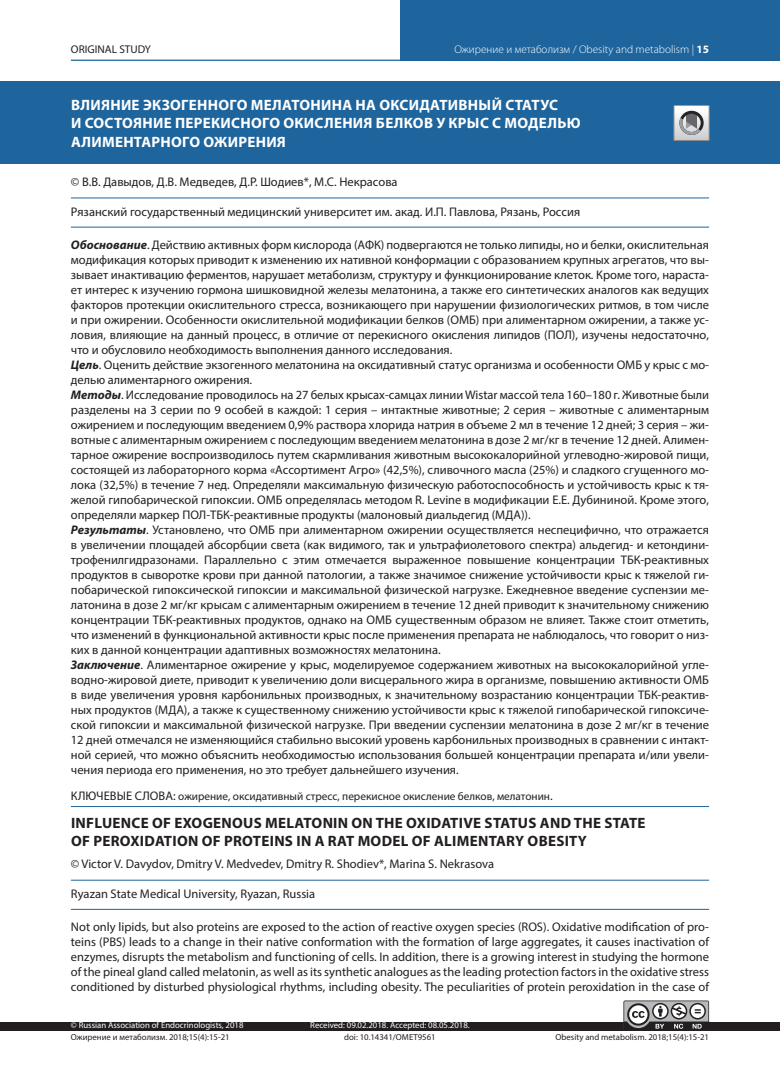
<style>
.page{position:relative;width:780px;height:1081px;background:#fff}
.page>*{position:absolute;margin:0;border:0;box-sizing:border-box;transform-origin:0 0}
.t1{font:700 15px/18px "Myriad Pro";letter-spacing:.02em;color:#fff}
.t2{font:700 15px/18px "Myriad Pro";letter-spacing:.02em;color:#231f20}
.t3{font:12.5px/15px "Myriad Pro";color:#231f20}
.t4{font:11.25px "Myriad Pro";color:#231f20}
.t5{font:300 11.25px "Myriad Pro";color:#fff}
.t6{font:8.75px "Myriad Pro";color:#231f20}
.t7{font:8.75px "Myriad Pro";color:#fff}
.s1{font-weight:700}
.s2{font-weight:700;font-style:italic}
.s3{font-size:12.5px}
</style>
<div class="page">
<hr style="left:71px;top:60px;width:709px;height:1px;background:#1e649d">
<div style="left:400px;top:0;width:380px;height:60px;background:#1e649d"></div>
<div style="left:0;top:81px;width:780px;height:83px;background:#1e649d"></div>
<svg style="left:674px;top:105px;width:35px;height:35px"></svg>
<div style="left:673px;top:105px;width:36px;height:36px;border:1px solid #8c8e91"></div>
<svg style="left:677px;top:111px;width:26px;height:25px"></svg>
<hr style="left:71px;top:197px;width:638px;height:1px;background:#1e649d">
<hr style="left:71px;top:227px;width:638px;height:1px;background:#1e649d">
<hr style="left:71px;top:806px;width:638px;height:1px;background:#1e649d">
<hr style="left:71px;top:880px;width:638px;height:1px;background:#1e649d">
<hr style="left:71px;top:909px;width:638px;height:1px;background:#1e649d">
<div style="left:0;top:1021px;width:780px;height:9px;background:#231f20"></div>
<svg style="left:623px;top:1000px;width:86px;height:29px"></svg>
<p class="t4" style="left:71px;top:44px;width:82px">ORIGINAL STUDY</p>
<p class="t5" style="left:454px;top:45px;width:256px">Ожирение и метаболизм / Obesity and metabolism | <span class="s1">15</span></p>
<p class="t1" style="left:71px;top:98px;width:511px">ВЛИЯНИЕ ЭКЗОГЕННОГО МЕЛАТОНИНА НА ОКСИДАТИВНЫЙ СТАТУС<br>И СОСТОЯНИЕ ПЕРЕКИСНОГО ОКИСЛЕНИЯ БЕЛКОВ У КРЫС С МОДЕЛЬЮ<br>АЛИМЕНТАРНОГО ОЖИРЕНИЯ</p>
<p class="t3" style="left:71px;top:175px;width:328px">© В.В. Давыдов, Д.В. Медведев, Д.Р. Шодиев*, М.С. Некрасова</p>
<p class="t3" style="left:71px;top:205px;width:511px">Рязанский государственный медицинский университет им. акад. И.П. Павлова, Рязань, Россия</p>
<p class="t3" style="left:71px;top:238px;width:639px"><span class="s2">Обоснование</span>. Действию активных форм кислорода (АФК) подвергаются не только липиды, но и белки, окислительная модификация которых приводит к изменению их нативной конформации с образованием крупных агрегатов, что вы&shy;зывает инактивацию ферментов, нарушает метаболизм, структуру и функционирование клеток. Кроме того, нараста&shy;ет интерес к изучению гормона шишковидной железы мелатонина, а также его синтетических аналогов как ведущих факторов протекции окислительного стресса, возникающего при нарушении физиологических ритмов, в том числе и при ожирении. Особенности окислительной модификации белков (ОМБ) при алиментарном ожирении, а также ус&shy;ловия, влияющие на данный процесс, в отличие от перекисного окисления липидов (ПОЛ), изучены недостаточно, что и обусловило необходимость выполнения данного исследования.<br><span class="s2">Цель</span>. Оценить действие экзогенного мелатонина на оксидативный статус организма и особенности ОМБ у крыс с мо&shy;делью алиментарного ожирения.<br><span class="s2">Методы</span>. Исследование проводилось на 27 белых крысах-самцах линии Wistar массой тела 160–180 г. Животные были разделены на 3 серии по 9 особей в каждой: 1 серия – интактные животные; 2 серия – животные с алиментарным ожирением и последующим введением 0,9% раствора хлорида натрия в объеме 2 мл в течение 12 дней; 3 серия – жи&shy;вотные с алиментарным ожирением с последующим введением мелатонина в дозе 2 мг/кг в течение 12 дней. Алимен&shy;тарное ожирение воспроизводилось путем скармливания животным высококалорийной углеводно-жировой пищи, состоящей из лабораторного корма «Ассортимент Агро» (42,5%), сливочного масла (25%) и сладкого сгущенного мо&shy;лока (32,5%) в течение 7 нед. Определяли максимальную физическую работоспособность и устойчивость крыс к тя&shy;желой гипобарической гипоксии. ОМБ определялась методом R. Levine в модификации Е.Е. Дубининой. Кроме этого, определяли маркер ПОЛ-ТБК-реактивные продукты (малоновый диальдегид (МДА)).<br><span class="s2">Результаты</span>. Установлено, что ОМБ при алиментарном ожирении осуществляется неспецифично, что отражается в увеличении площадей абсорбции света (как видимого, так и ультрафиолетового спектра) альдегид- и кетондини&shy;трофенилгидразонами. Параллельно с этим отмечается выраженное повышение концентрации ТБК-реактивных продуктов в сыворотке крови при данной патологии, а также значимое снижение устойчивости крыс к тяжелой ги&shy;побарической гипоксической гипоксии и максимальной физической нагрузке. Ежедневное введение суспензии ме&shy;латонина в дозе 2 мг/кг крысам с алиментарным ожирением в течение 12 дней приводит к значительному снижению концентрации ТБК-реактивных продуктов, однако на ОМБ существенным образом не влияет. Также стоит отметить, что изменений в функциональной активности крыс после применения препарата не наблюдалось, что говорит о низ&shy;ких в данной концентрации адаптивных возможностях мелатонина.<br><span class="s2">Заключение</span>. Алиментарное ожирение у крыс, моделируемое содержанием животных на высококалорийной угле&shy;водно-жировой диете, приводит к увеличению доли висцерального жира в организме, повышению активности ОМБ в виде увеличения уровня карбонильных производных, к значительному возрастанию концентрации ТБК-реактив&shy;ных продуктов (МДА), а также к существенному снижению устойчивости крыс к тяжелой гипобарической гипоксиче&shy;ской гипоксии и максимальной физической нагрузке. При введении суспензии мелатонина в дозе 2 мг/кг в течение 12 дней отмечался не изменяющийся стабильно высокий уровень карбонильных производных в сравнении с интакт&shy;ной серией, что можно объяснить необходимостью использования большей концентрации препарата и/или увели&shy;чения периода его применения, но это требует дальнейшего изучения.</p>
<p class="t4" style="left:71px;top:791px;width:483px"><span class="s3">КЛЮЧЕВЫЕ СЛОВА:</span> ожирение, оксидативный стресс, перекисное окисление белков, мелатонин<span class="s3">.</span></p>
<p class="t2" style="left:71px;top:815px;width:576px">INFLUENCE OF EXOGENOUS MELATONIN ON THE OXIDATIVE STATUS AND THE STATE<br>OF PEROXIDATION OF PROTEINS IN A RAT MODEL OF ALIMENTARY OBESITY</p>
<p class="t3" style="left:71px;top:857px;width:425px">© Victor V. Davydov, Dmitry V. Medvedev, Dmitry R. Shodiev*, Marina S. Nekrasova</p>
<p class="t3" style="left:71px;top:887px;width:246px">Ryazan State Medical University, Ryazan, Russia</p>
<p class="t3" style="left:71px;top:920px;width:639px;text-align:justify">Not only lipids, but also proteins are exposed to the action of reactive oxygen species (ROS). Oxidative modification of pro&shy;teins (PBS) leads to a change in their native conformation with the formation of large aggregates, it causes inactivation of enzymes, disrupts the metabolism and functioning of cells. In addition, there is a growing interest in studying the hormone of the pineal gland called melatonin, as well as its synthetic analogues as the leading protection factors in the oxidative stress conditioned by disturbed physiological rhythms, including obesity. The peculiarities of protein peroxidation in the case of</p>
<p class="t7" style="left:71px;top:1022px;width:174px">© Russian Association of Endocrinologists, 2018</p>
<p class="t7" style="left:310px;top:1022px;width:161px">Received: 09.02.2018. Accepted: 08.05.2018.</p>
<p class="t6" style="left:71px;top:1033px;width:160px">Ожирение и метаболизм. 2018;15(4):15-21</p>
<p class="t6" style="left:344px;top:1033px;width:93px">doi: 10.14341/OMET9561</p>
<p class="t6" style="left:555px;top:1033px;width:155px">Obesity and metabolism. 2018;15(4):15-21</p>
</div>
